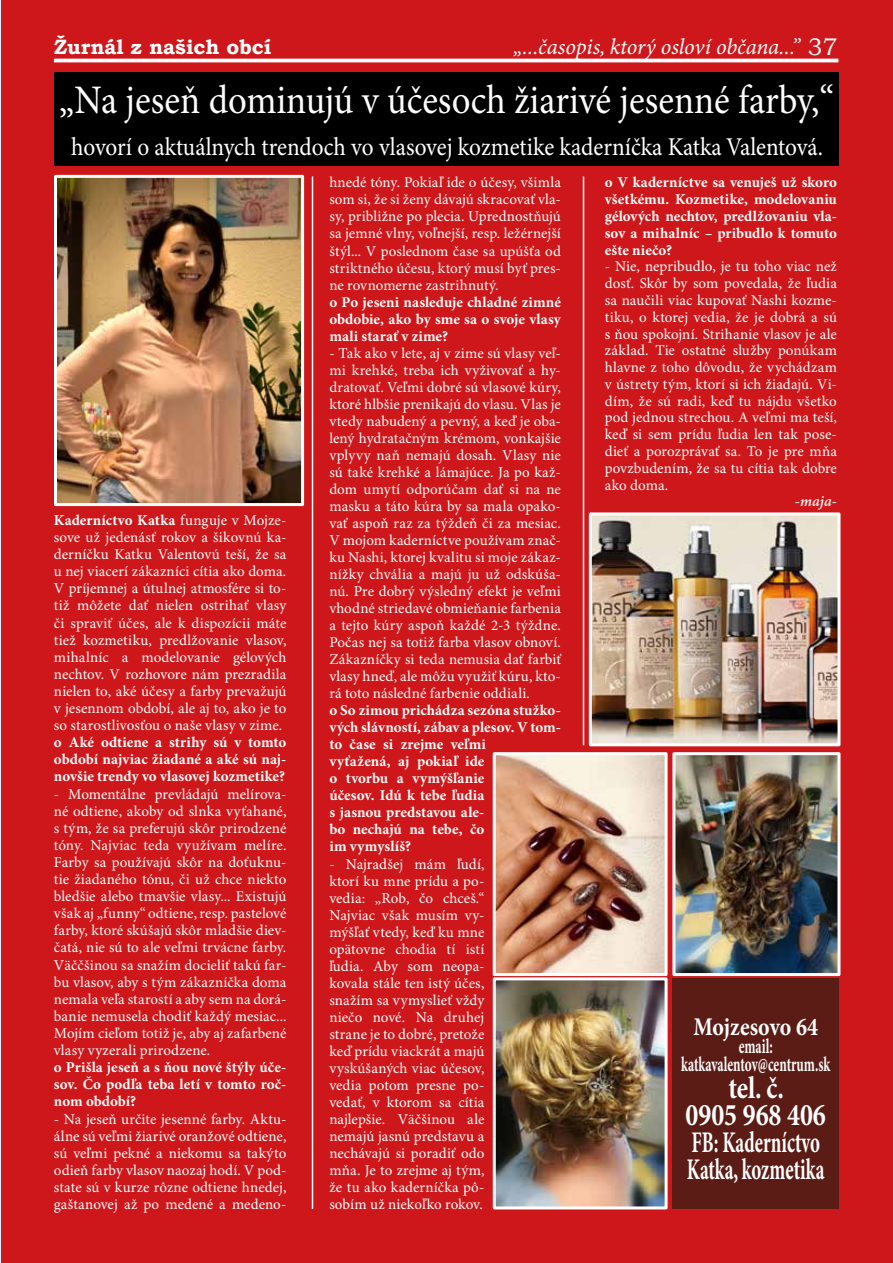
<style>
.page{position:relative;width:893px;height:1263px;background:#cd171a}
.page>*{position:absolute;margin:0;border:0;box-sizing:border-box;transform-origin:0 0}
.t1{font:40.5px "Minion Pro";color:#fff;scale:.91 1}
.t2{font:700 31.5px/27px "Minion Pro";color:#fff;text-align:center;scale:.82 1}
.t3{font:700 30px/27px "Minion Pro";color:#fff;scale:.63 1}
.t4{font:25.65px "Minion Pro";color:#fff;scale:.91 1}
.t5{font:700 25.5px "Minion Pro";color:#fff;scale:.86 1}
.t6{font:italic 22.5px "Minion Pro";letter-spacing:-.005em;color:#fff}
.t7{font:700 21px/18px "Minion Pro";color:#fff;text-align:center;scale:.63 1}
.t8{font:700 20.7px "Bookman Old Style";color:#fff}
.t9{font:15px/17.1px "Minion Pro";letter-spacing:.005em;color:#fff;text-align:justify}
.t10{font:700 15px/17.1px "Minion Pro";letter-spacing:.005em;color:#fff;text-align:justify}
.t11{font:italic 600 15px "Minion Pro";color:#fff}
.s1{font-family:"Bookman Old Style";font-style:normal;font-size:24px}
.s2{font-weight:700}
</style>
<div class="page">
<div style="left:54px;top:73px;width:785px;height:93px;background:#000"></div>
<img style="left:58px;top:179px;width:242px;height:323px">
<div style="left:54px;top:175px;width:250px;height:331px;border:3px solid #fff"></div>
<img style="left:593px;top:516px;width:243px;height:226px">
<div style="left:589px;top:512px;width:251px;height:234px;border:3px solid #fff"></div>
<img style="left:497px;top:756px;width:167px;height:216px">
<div style="left:493px;top:752px;width:175px;height:224px;border:3px solid #fff"></div>
<img style="left:676px;top:756px;width:160px;height:216px">
<div style="left:672px;top:752px;width:168px;height:224px;border:3px solid #fff"></div>
<img style="left:497px;top:981px;width:167px;height:224px">
<div style="left:493px;top:977px;width:175px;height:232px;border:3px solid #fff"></div>
<div style="left:672px;top:978px;width:167px;height:231px;background:#5a1c15"></div>
<hr style="left:0;top:0;width:1px;height:1263px;background:#dff2fd">
<hr style="left:312px;top:176px;width:1px;height:1033px;background:#fff">
<hr style="left:583px;top:176px;width:1px;height:569px;background:#fff">
<hr style="left:54px;top:59px;width:784px;height:3px;background:#fff">
<h3 class="t8" style="left:54px;top:32px;width:219px">Žurnál z našich obcí</h3>
<h3 class="t6" style="left:513px;top:33px;width:326px">„...časopis, ktorý osloví občana...” <span class="s1">37</span></h3>
<h1 class="t1" style="left:59px;top:76px;width:853px">„Na jeseň dominujú v účesoch žiarivé jesenné farby,“</h1>
<h3 class="t4" style="left:71px;top:131px;width:828px">hovorí o aktuálnych trendoch vo vlasovej kozmetike kaderníčka Katka Valentová.</h3>
<p class="t9" style="left:54px;top:512px;width:234px"><span class="s2">Kaderníctvo Katka</span> funguje v Mojze&shy;sove už jedenásť rokov a šikovnú ka&shy;derníčku Katku Valentovú teší, že sa u nej viacerí zákazníci cítia ako doma.<br>V príjemnej a útulnej atmosfére si to&shy;tiž môžete dať nielen ostrihať vlasy či spraviť účes, ale k dispozícii máte tiež kozmetiku, predlžovanie vlasov, mihalníc a modelovanie gélových nechtov. V rozhovore nám prezradila nielen to, aké účesy a farby prevažujú v jesennom období, ale aj to, ako je to so starostlivosťou o naše vlasy v zime.</p>
<p class="t10" style="left:54px;top:734px;width:234px">o Aké odtiene a strihy sú v tomto období najviac žiadané a aké sú naj&shy;novšie trendy vo vlasovej kozmetike?</p>
<p class="t9" style="left:54px;top:786px;width:234px">- Momentálne prevládajú melírova&shy;né odtiene, akoby od slnka vyťahané, s tým, že sa preferujú skôr prirodzené tóny. Najviac teda využívam melíre.<br>Farby sa používajú skôr na doťuknu&shy;tie žiadaného tónu, či už chce niekto bledšie alebo tmavšie vlasy... Existujú však aj „funny“ odtiene, resp. pastelové farby, ktoré skúšajú skôr mladšie diev&shy;čatá, nie sú to ale veľmi trvácne farby.<br>Väččšinou sa snažím docieliť takú far&shy;bu vlasov, aby s tým zákazníčka doma nemala veľa starostí a aby sem na dorá&shy;banie nemusela chodiť každý mesiac...<br>Mojím cieľom totiž je, aby aj zafarbené vlasy vyzerali prirodzene.</p>
<p class="t10" style="left:54px;top:1059px;width:234px">o Prišla jeseň a s ňou nové štýly úče&shy;sov. Čo podľa teba letí v tomto roč&shy;nom období?</p>
<p class="t9" style="left:54px;top:1111px;width:234px">- Na jeseň určite jesenné farby. Aktu&shy;álne sú veľmi žiarivé oranžové odtiene, sú veľmi pekné a niekomu sa takýto odieň farby vlasov naozaj hodí. V pod&shy;state sú v kurze rôzne odtiene hnedej, gaštanovej až po medené a medeno-</p>
<p class="t9" style="left:329px;top:175px;width:233px">hnedé tóny. Pokiaľ ide o účesy, všimla som si, že si ženy dávajú skracovať vla&shy;sy, približne po plecia. Uprednostňujú sa jemné vlny, voľnejší, resp. ležérnejší štýl... V poslednom čase sa upúšťa od striktného účesu, ktorý musí byť pres&shy;ne rovnomerne zastrihnutý.</p>
<p class="t10" style="left:329px;top:294px;width:233px">o Po jeseni nasleduje chladné zimné obdobie, ako by sme sa o svoje vlasy mali starať v zime?</p>
<p class="t9" style="left:329px;top:345px;width:233px">- Tak ako v lete, aj v zime sú vlasy veľ&shy;mi krehké, treba ich vyživovať a hy&shy;dratovať. Veľmi dobré sú vlasové kúry, ktoré hlbšie prenikajú do vlasu. Vlas je vtedy nabudený a pevný, a keď je oba&shy;lený hydratačným krémom, vonkajšie vplyvy naň nemajú dosah. Vlasy nie sú také krehké a lámajúce. Ja po kaž&shy;dom umytí odporúčam dať si na ne masku a táto kúra by sa mala opako&shy;vať aspoň raz za týždeň či za mesiac.<br>V mojom kaderníctve používam znač&shy;ku Nashi, ktorej kvalitu si moje zákaz&shy;nížky chvália a majú ju už odskúša&shy;nú. Pre dobrý výsledný efekt je veľmi vhodné striedavé obmieňanie farbenia a tejto kúry aspoň každé 2-3 týždne.<br>Počas nej sa totiž farba vlasov obnoví.<br>Zákazníčky si teda nemusia dať farbiť vlasy hneď, ale môžu využiť kúru, kto&shy;rá toto následné farbenie oddiali.</p>
<p class="t10" style="left:329px;top:702px;width:233px;text-align:left">o So zimou prichádza sezóna stužko&shy;vých slávností, zábav a plesov. V tom&shy;to čase si zrejme veľmi<br>vyťažená, aj pokiaľ ide<br>o tvorbu a vymýšľanie<br>účesov. Idú k tebe ľudia<br>s jasnou predstavou ale-<br>bo nechajú na tebe, čo<br>im vymyslíš?</p>
<p class="t9" style="left:329px;top:856px;width:157px">- Najradšej mám ľudí, ktorí ku mne prídu a po&shy;vedia: „Rob, čo chceš.“ Najviac však musím vy&shy;mýšľať vtedy, keď ku mne opätovne chodia tí istí ľudia. Aby som neopa&shy;kovala stále ten istý účes, snažím sa vymyslieť vždy niečo nové. Na druhej strane je to dobré, pretože keď prídu viackrát a majú vyskúšaných viac účesov, vedia potom presne po&shy;vedať, v ktorom sa cítia najlepšie. Väčšinou ale nemajú jasnú predstavu a nechávajú si poradiť odo mňa. Je to zrejme aj tým, že tu ako kaderníčka pô&shy;sobím už niekoľko rokov.</p>
<p class="t10" style="left:605px;top:175px;width:234px">o V kaderníctve sa venuješ už skoro všetkému. Kozmetike, modelovaniu gélových nechtov, predlžovaniu vla&shy;sov a mihalníc – pribudlo k tomuto ešte niečo?</p>
<p class="t9" style="left:605px;top:259px;width:234px">- Nie, nepribudlo, je tu toho viac než dosť. Skôr by som povedala, že ľudia sa naučili viac kupovať Nashi kozme&shy;tiku, o ktorej vedia, že je dobrá a sú s ňou spokojní. Strihanie vlasov je ale základ. Tie ostatné služby ponúkam hlavne z toho dôvodu, že vychádzam v ústrety tým, ktorí si ich žiadajú. Vi&shy;dím, že sú radi, keď tu nájdu všetko pod jednou strechou. A veľmi ma teší, keď si sem prídu ľudia len tak pose&shy;dieť a porozprávať sa. To je pre mňa povzbudením, že sa tu cítia tak dobre ako doma.</p>
<p class="t11" style="left:795px;top:493px;width:44px">-maja-</p>
<h3 class="t5" style="left:693px;top:1011px;width:146px">Mojzesovo 64</h3>
<h3 class="t7" style="left:681px;top:1038px;width:238px">email: katkavalentov@centrum.sk</h3>
<h2 class="t2" style="left:685px;top:1075px;width:173px">tel. č.<br>0905 968 406</h2>
<h3 class="t3" style="left:687px;top:1130px;width:220px">FB: Kaderníctvo<br>Katka, kozmetika</h3>
</div>
